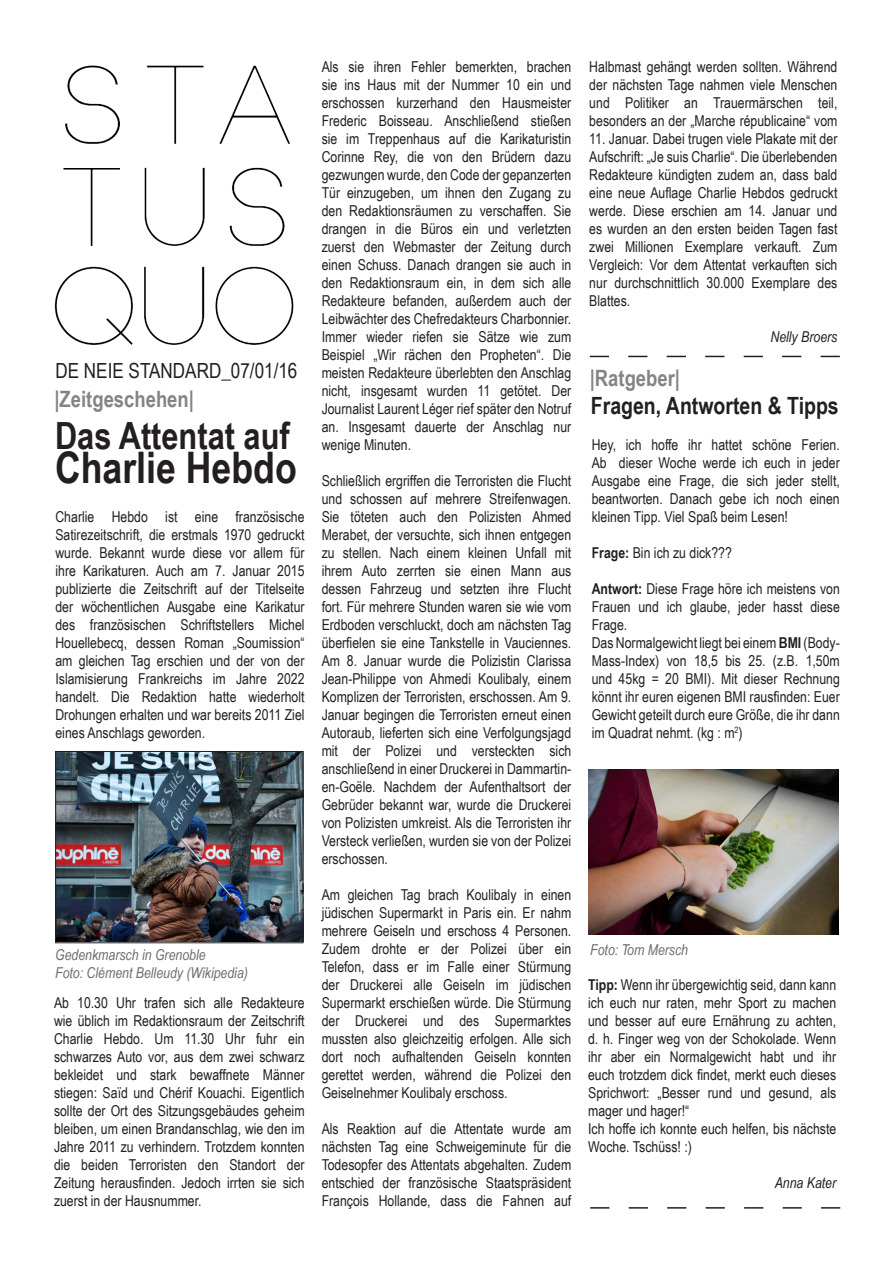
<style>
.page{position:relative;width:893px;height:1263px;background:#fff}
.page>*{position:absolute;margin:0;border:0;box-sizing:border-box;transform-origin:0 0}
.t1{font:700 43.5px "Arial Narrow";color:#231f20}
.t2{font:700 37.5px "Arial Narrow";color:#231f20}
.t3{font:700 23.7px "Arial Narrow";color:#231f20}
.t4{font:700 22.5px "Arial Narrow";color:#828487}
.t5{font:20.85px "Arial Narrow";color:#231f20}
.t6{font:15px/18px "Arial Narrow";color:#231f20;text-align:justify}
.t7{font:italic 15px "Arial Narrow";color:#6c6d70}
.t8{font:italic 15px "Arial Narrow";color:#231f20}
.s1{font-weight:700}
</style>
<div class="page">
<img style="left:57px;top:753px;width:244px;height:188px">
<div style="left:55px;top:751px;width:248px;height:192px;border:1px solid #231f20"></div>
<img style="left:54px;top:65px;width:240px;height:280px">
<img style="left:588px;top:769px;width:250px;height:166px">
<svg style="left:590px;top:356px;width:250px;height:1px"></svg>
<svg style="left:590px;top:1207px;width:250px;height:1px"></svg>
<p class="t5" style="left:55px;top:355px;width:244px">DE NEIE STANDARD_07/01/16</p>
<p class="t4" style="left:54px;top:382px;width:141px">|Zeitgeschehen|</p>
<p class="t2" style="left:55px;top:407px;width:236px">Das Attentat auf</p>
<p class="t1" style="left:55px;top:435px;width:243px">Charlie Hebdo</p>
<p class="t6" style="left:55px;top:507px;width:251px">Charlie Hebdo ist eine französische Satirezeitschrift, die erstmals 1970 gedruckt wurde. Bekannt wurde diese vor allem für ihre Karikaturen. Auch am 7. Januar 2015 publizierte die Zeitschrift auf der Titelseite der wöchentlichen Ausgabe eine Karikatur des französischen Schriftstellers Michel Houellebecq, dessen Roman „Soumission“ am gleichen Tag erschien und der von der Islamisierung Frankreichs im Jahre 2022 handelt. Die Redaktion hatte wiederholt Drohungen erhalten und war bereits 2011 Ziel eines Anschlags geworden.</p>
<p class="t7" style="left:55px;top:944px;width:152px">Gedenkmarsch in Grenoble</p>
<p class="t7" style="left:55px;top:962px;width:194px">Foto: Clément Belleudy (Wikipedia)</p>
<p class="t6" style="left:54px;top:993px;width:252px">Ab 10.30 Uhr trafen sich alle Redakteure wie üblich im Redaktionsraum der Zeitschrift Charlie Hebdo. Um 11.30 Uhr fuhr ein schwarzes Auto vor, aus dem zwei schwarz bekleidet und stark bewaffnete Männer stiegen: Saïd und Chérif Kouachi. Eigentlich sollte der Ort des Sitzungsgebäudes geheim bleiben, um einen Brandanschlag, wie den im Jahre 2011 zu verhindern. Trotzdem konnten die beiden Terroristen den Standort der Zeitung herausfinden. Jedoch irrten sie sich zuerst in der Hausnummer.</p>
<p class="t6" style="left:322px;top:57px;width:251px">Als sie ihren Fehler bemerkten, brachen sie ins Haus mit der Nummer 10 ein und erschossen kurzerhand den Hausmeister Frederic Boisseau. Anschließend stießen sie im Treppenhaus auf die Karikaturistin Corinne Rey, die von den Brüdern dazu gezwungen wurde, den Code der gepanzerten Tür einzugeben, um ihnen den Zugang zu den Redaktionsräumen zu verschaffen. Sie drangen in die Büros ein und verletzten zuerst den Webmaster der Zeitung durch einen Schuss. Danach drangen sie auch in den Redaktionsraum ein, in dem sich alle Redakteure befanden, außerdem auch der Leibwächter des Chefredakteurs Charbonnier.<br>Immer wieder riefen sie Sätze wie zum Beispiel „Wir rächen den Propheten“. Die meisten Redakteure überlebten den Anschlag nicht, insgesamt wurden 11 getötet. Der Journalist Laurent Léger rief später den Notruf an. Insgesamt dauerte der Anschlag nur wenige Minuten.</p>
<p class="t6" style="left:322px;top:471px;width:251px">Schließlich ergriffen die Terroristen die Flucht und schossen auf mehrere Streifenwagen.<br>Sie töteten auch den Polizisten Ahmed Merabet, der versuchte, sich ihnen entgegen zu stellen. Nach einem kleinen Unfall mit ihrem Auto zerrten sie einen Mann aus dessen Fahrzeug und setzten ihre Flucht fort. Für mehrere Stunden waren sie wie vom Erdboden verschluckt, doch am nächsten Tag überfielen sie eine Tankstelle in Vauciennes.<br>Am 8. Januar wurde die Polizistin Clarissa Jean-Philippe von Ahmedi Koulibaly, einem Komplizen der Terroristen, erschossen. Am 9.<br>Januar begingen die Terroristen erneut einen Autoraub, lieferten sich eine Verfolgungsjagd mit der Polizei und versteckten sich anschließend in einer Druckerei in Dammartin&shy;en-Goële. Nachdem der Aufenthaltsort der Gebrüder bekannt war, wurde die Druckerei von Polizisten umkreist. Als die Terroristen ihr Versteck verließen, wurden sie von der Polizei erschossen.</p>
<p class="t6" style="left:322px;top:885px;width:251px">Am gleichen Tag brach Koulibaly in einen jüdischen Supermarkt in Paris ein. Er nahm mehrere Geiseln und erschoss 4 Personen.<br>Zudem drohte er der Polizei über ein Telefon, dass er im Falle einer Stürmung der Druckerei alle Geiseln im jüdischen Supermarkt erschießen würde. Die Stürmung der Druckerei und des Supermarktes mussten also gleichzeitig erfolgen. Alle sich dort noch aufhaltenden Geiseln konnten gerettet werden, während die Polizei den Geiselnehmer Koulibaly erschoss.</p>
<p class="t6" style="left:322px;top:1119px;width:251px">Als Reaktion auf die Attentate wurde am nächsten Tag eine Schweigeminute für die Todesopfer des Attentats abgehalten. Zudem entschied der französische Staatspräsident François Hollande, dass die Fahnen auf</p>
<p class="t6" style="left:589px;top:57px;width:250px">Halbmast gehängt werden sollten. Während der nächsten Tage nahmen viele Menschen und Politiker an Trauermärschen teil, besonders an der „Marche républicaine“ vom</p>
<p class="t6" style="left:589px;top:129px;width:250px">11. Januar. Dabei trugen viele Plakate mit der Aufschrift: „Je suis Charlie“. Die überlebenden Redakteure kündigten zudem an, dass bald eine neue Auflage Charlie Hebdos gedruckt werde. Diese erschien am 14. Januar und es wurden an den ersten beiden Tagen fast zwei Millionen Exemplare verkauft. Zum Vergleich: Vor dem Attentat verkauften sich nur durchschnittlich 30.000 Exemplare des Blattes.</p>
<p class="t8" style="left:770px;top:326px;width:68px">Nelly Broers</p>
<p class="t4" style="left:590px;top:361px;width:92px">|Ratgeber|</p>
<p class="t3" style="left:591px;top:388px;width:249px">Fragen, Antworten &amp; Tipps</p>
<p class="t6" style="left:592px;top:435px;width:250px">Hey, ich hoffe ihr hattet schöne Ferien.<br>Ab dieser Woche werde ich euch in jeder Ausgabe eine Frage, die sich jeder stellt, beantworten. Danach gebe ich noch einen kleinen Tipp. Viel Spaß beim Lesen!</p>
<p class="t6" style="left:592px;top:543px;width:142px"><span class="s1">Frage:</span> Bin ich zu dick???</p>
<p class="t6" style="left:592px;top:579px;width:250px"><span class="s1">Antwort:</span> Diese Frage höre ich meistens von Frauen und ich glaube, jeder hasst diese Frage.</p>
<p class="t6" style="left:592px;top:633px;width:250px">Das Normalgewicht liegt bei einem <span class="s1">BMI</span> (Body-Mass-Index) von 18,5 bis 25. (z.B. 1,50m und 45kg = 20 BMI). Mit dieser Rechnung könnt ihr euren eigenen BMI rausfinden: Euer Gewicht geteilt durch eure Größe, die ihr dann im Quadrat nehmt. (kg : m<sup>2</sup>)</p>
<p class="t7" style="left:590px;top:939px;width:99px">Foto: Tom Mersch</p>
<p class="t6" style="left:588px;top:975px;width:250px"><span class="s1">Tipp:</span> Wenn ihr übergewichtig seid, dann kann ich euch nur raten, mehr Sport zu machen und besser auf eure Ernährung zu achten, d. h. Finger weg von der Schokolade. Wenn ihr aber ein Normalgewicht habt und ihr euch trotzdem dick findet, merkt euch dieses Sprichwort: „Besser rund und gesund, als mager und hager!“</p>
<p class="t6" style="left:588px;top:1119px;width:250px">Ich hoffe ich konnte euch helfen, bis nächste<br>Woche. Tschüss! :)</p>
<p class="t8" style="left:775px;top:1172px;width:63px">Anna Kater</p>
</div>
